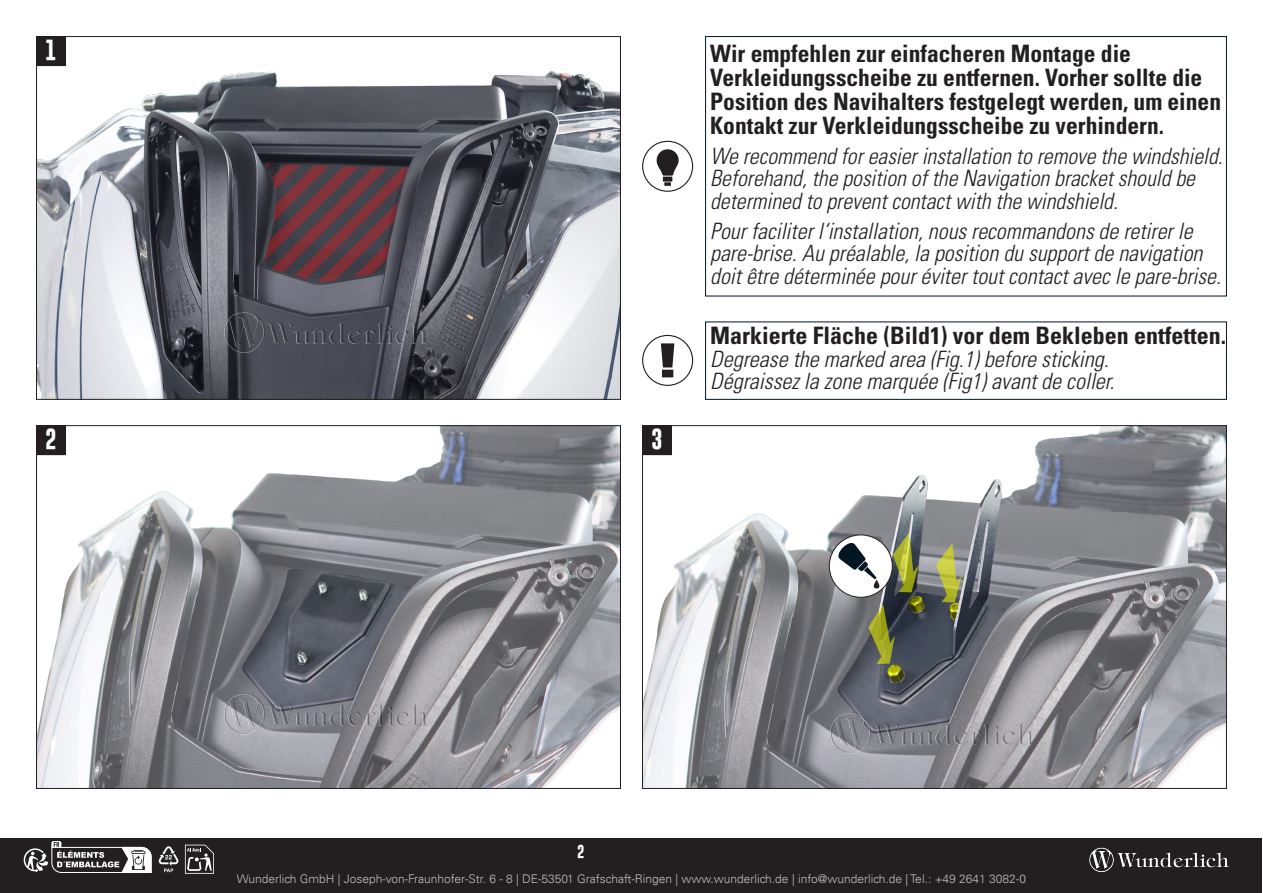
<style>
.page{position:relative;width:1263px;height:893px;background:#fff}
.page>*{position:absolute;margin:0;border:0;box-sizing:border-box;transform-origin:0 0}
.t1{font:700 condensed 24px/24px "Univers LT Std";color:#231f20}
.t2{font:italic 300 condensed 22.5px/22.5px "Univers LT Std";color:#231f20}
.t3{font:700 21px "Gobold";color:#fff}
.t4{font:700 13.5px "Gobold";color:#fff}
.t5{font:300 12px "Univers LT";color:#bcbdc0}
</style>
<div class="page">
<img style="left:38px;top:427px;width:581px;height:360px">
<img style="left:38px;top:66px;width:581px;height:332px">
<img style="left:644px;top:427px;width:581px;height:360px">
<div style="left:642px;top:426px;width:29px;height:29px;background:#231f20"></div>
<div style="left:642px;top:425px;width:30px;height:30px;border:1px solid #231f20"></div>
<div style="left:37px;top:37px;width:29px;height:29px;background:#231f20"></div>
<div style="left:36px;top:36px;width:30px;height:30px;border:1px solid #231f20"></div>
<div style="left:37px;top:426px;width:29px;height:29px;background:#231f20"></div>
<div style="left:36px;top:425px;width:30px;height:30px;border:1px solid #231f20"></div>
<div style="left:829px;top:535px;width:63px;height:62px;background:#fff;border-radius:50%"></div>
<div style="left:829px;top:535px;width:64px;height:63px;border:1px solid #231f20;border-radius:50%"></div>
<svg style="left:837px;top:541px;width:43px;height:47px"></svg>
<div style="left:705px;top:322px;width:522px;height:78px;border:1px solid #011622"></div>
<img style="left:225px;top:312px;width:206px;height:40px">
<img style="left:225px;top:694px;width:206px;height:41px">
<img style="left:831px;top:712px;width:206px;height:41px">
<div style="left:705px;top:36px;width:522px;height:260px;border:1px solid #011622"></div>
<div style="left:642px;top:141px;width:51px;height:51px;border:1px solid #231f20;border-radius:50%"></div>
<div style="left:663px;top:177px;width:9px;height:5px;background:#231f20"></div>
<svg style="left:656px;top:149px;width:23px;height:27px"></svg>
<svg style="left:664px;top:182px;width:7px;height:4px"></svg>
<div style="left:642px;top:335px;width:51px;height:51px;border:1px solid #231f20;border-radius:50%"></div>
<svg style="left:661px;top:343px;width:13px;height:34px"></svg>
<div style="left:1px;top:838px;width:1261px;height:54px;background:#231f20"></div>
<img style="left:1086px;top:847px;width:176px;height:46px">
<svg style="left:158px;top:846px;width:20px;height:26px"></svg>
<svg style="left:24px;top:841px;width:128px;height:32px"></svg>
<svg style="left:185px;top:845px;width:29px;height:29px"></svg>
<p class="t3" style="left:45px;top:36px;width:13px">1</p>
<p class="t3" style="left:45px;top:425px;width:13px">2</p>
<p class="t1" style="left:710px;top:41px;width:512px">Wir empfehlen zur einfacheren Montage die Verkleidungsscheibe zu entfernen. Vorher sollte die Position des Navihalters festgelegt werden, um einen Kontakt zur Verkleidungsscheibe zu verhindern.</p>
<p class="t2" style="left:710px;top:145px;width:514px">We recommend for easier installation to remove the windshield.<br>Beforehand, the position of the Navigation bracket should be determined to prevent contact with the windshield.</p>
<p class="t2" style="left:710px;top:220px;width:512px">Pour faciliter l‘installation, nous recommandons de retirer le pare-brise. Au préalable, la position du support de navigation doit être déterminée pour éviter tout contact avec le pare-brise.</p>
<p class="t3" style="left:651px;top:425px;width:13px">3</p>
<p class="t1" style="left:710px;top:324px;width:517px">Markierte Fläche (Bild1) vor dem Bekleben entfetten.</p>
<p class="t2" style="left:710px;top:348px;width:406px">Degrease the marked area (Fig.1) before sticking.<br>Dégraissez la zone marquée (Fig1) avant de coller.</p>
<p class="t4" style="left:577px;top:843px;width:9px">2</p>
<p class="t5" style="left:237px;top:871px;width:790px">Wunderlich GmbH | Joseph-von-Fraunhofer-Str. 6 - 8 | DE-53501 Grafschaft-Ringen | www.wunderlich.de | info@wunderlich.de | Tel.: +49 2641 3082-0</p>
</div>
